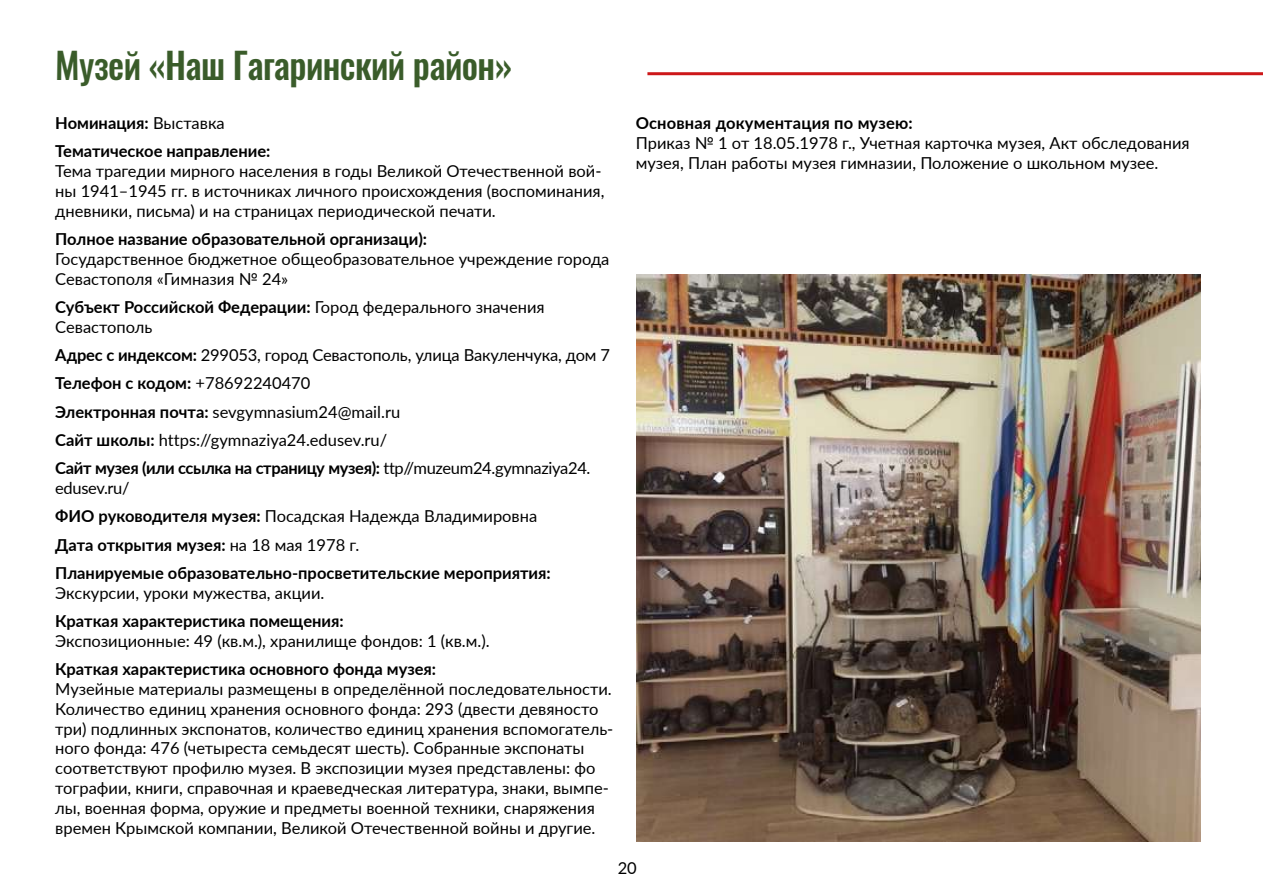
<style>
.page{position:relative;width:1263px;height:893px;background:#fff}
.page>*{position:absolute;margin:0;border:0;box-sizing:border-box;transform-origin:0 0}
.t1{font:500 36px "Oswald";letter-spacing:-.015em;color:#3a5c2a}
.t2{font:16.5px/19.8px "Lato";color:#000}
.t3{font:700 16.5px/28.3px "Lato";color:#000}
.s1{font-weight:400}
.s2{font-weight:700}
</style>
<div class="page">
<img style="left:637px;top:274px;width:563px;height:568px">
<hr style="left:647px;top:72px;width:616px;height:3px;background:#cd1719">
<h1 class="t1" style="left:55px;top:40px;width:459px">Музей «Наш Гагаринский район»</h1>
<p class="t3" style="left:55px;top:108px;width:217px">Номинация: <span class="s1">Выставка<br></span>Тематическое направление:</p>
<p class="t2" style="left:55px;top:161px;width:551px">Тема трагедии мирного населения в годы Великой Отечественной вой&shy;ны 1941–1945 гг. в источниках личного происхождения (воспоминания, дневники, письма) и на страницах периодической печати.</p>
<p class="t3" style="left:55px;top:224px;width:373px">Полное название образовательной организаци):</p>
<p class="t2" style="left:55px;top:248px;width:556px">Государственное бюджетное общеобразовательное учреждение города<br>Севастополя «Гимназия № 24»</p>
<p class="t2" style="left:55px;top:296px;width:491px"><span class="s2">Субъект Российской Федерации:</span> Город федерального значения<br>Севастополь</p>
<p class="t2" style="left:55px;top:340px;width:556px;line-height:28.3px"><span class="s2">Адрес с индексом:</span> 299053, город Севастополь, улица Вакуленчука, дом 7<br><span class="s2">Телефон с кодом:</span> +78692240470<br><span class="s2">Электронная почта:</span> sevgymnasium24@mail.ru<br><span class="s2">Сайт школы:</span> https://gymnaziya24.edusev.ru/<br><span class="s2">Сайт музея (или ссылка на страницу музея):</span> ttp//muzeum24.gymnaziya24.</p>
<p class="t3" style="left:55px;top:473px;width:497px"><span class="s1">edusev.ru/<br></span>ФИО руководителя музея: <span class="s1">Посадская Надежда Владимировна </span>Дата открытия музея: <span class="s1">на 18 мая 1978 г.<br></span>Планируемые образовательно-просветительские мероприятия:</p>
<p class="t2" style="left:55px;top:582px;width:271px">Экскурсии, уроки мужества, акции.</p>
<p class="t3" style="left:55px;top:606px;width:290px">Краткая характеристика помещения:</p>
<p class="t2" style="left:55px;top:630px;width:436px">Экспозиционные: 49 (кв.м.), хранилище фондов: 1 (кв.м.).</p>
<p class="t3" style="left:55px;top:654px;width:382px">Краткая характеристика основного фонда музея:</p>
<p class="t2" style="left:55px;top:678px;width:560px">Музейные материалы размещены в определённой последовательности.<br>Количество единиц хранения основного фонда: 293 (двести девяносто три) подлинных экспонатов, количество единиц хранения вспомогатель&shy;ного фонда: 476 (четыреста семьдесят шесть). Собранные экспонаты соответствуют профилю музея. В экспозиции музея представлены: фо тографии, книги, справочная и краеведческая литература, знаки, вымпе&shy;лы, военная форма, оружие и предметы военной техники, снаряжения времен Крымской компании, Великой Отечественной войны и другие.</p>
<p class="t3" style="left:636px;top:108px;width:278px">Основная документация по музею:</p>
<p class="t2" style="left:636px;top:132px;width:555px">Приказ № 1 от 18.05.1978 г., Учетная карточка музея, Акт обследования музея, План работы музея гимназии, Положение о школьном музее.</p>
<p class="t2" style="left:618px;top:857px;width:21px">20</p>
</div>
